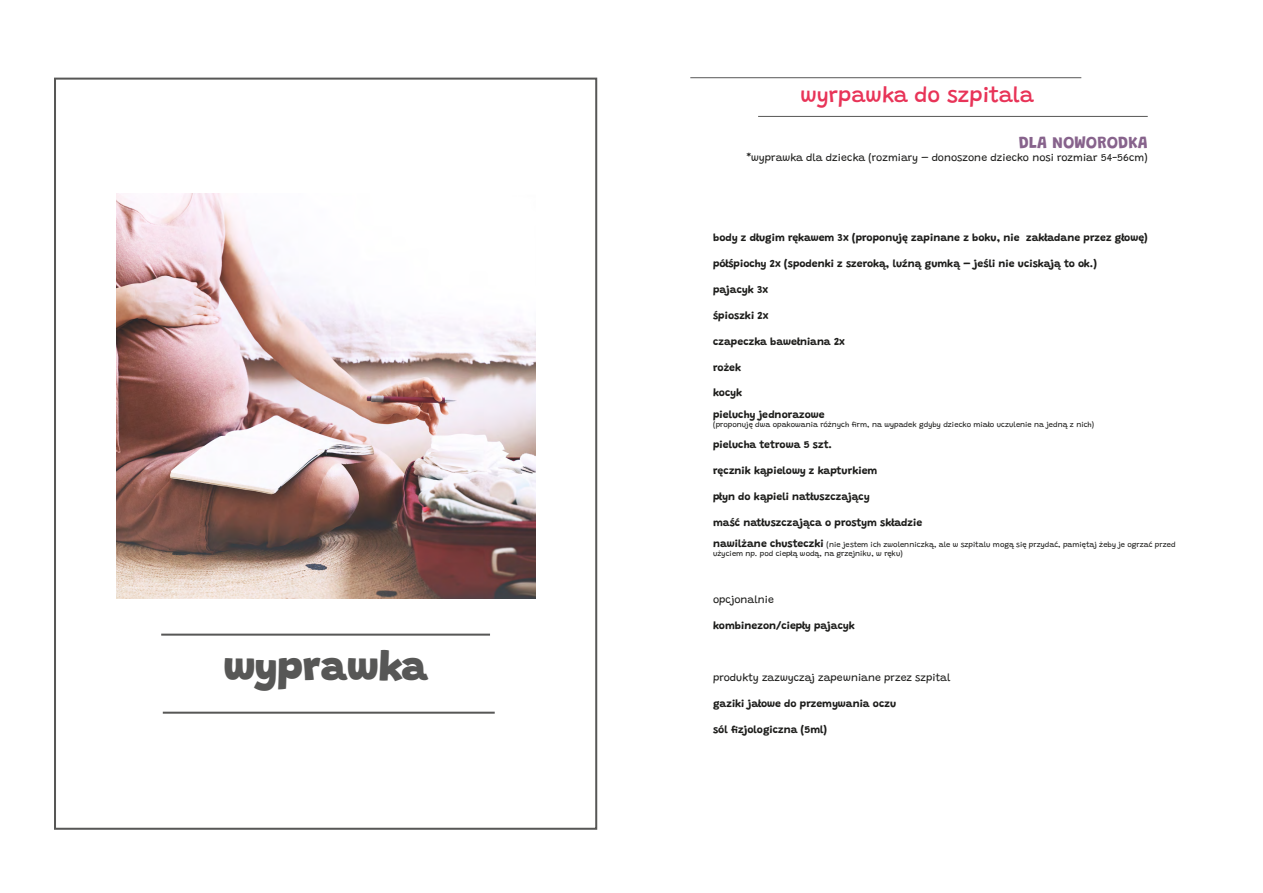
<style>
.page{position:relative;width:1263px;height:893px;background:#fff}
.page>*{position:absolute;margin:0;border:0;box-sizing:border-box;transform-origin:0 0}
.t1{font:900 41.4px "Grandstander";color:#575756}
.t2{font:500 21.75px "Grandstander";color:#e83458}
.t3{font:700 17.1px "Grandstander";color:#87638c}
.t4{font:700 10.5px "Grandstander";color:#1d1d1b}
.t5{font:10.5px "Grandstander";color:#1d1d1b}
.t6{font:7.5px/9.1px "Grandstander";color:#1d1d1b}
.s1{font-weight:700;font-size:10.5px}
</style>
<div class="page">
<div style="left:54px;top:78px;width:543px;height:752px;background:#fff;border:2px solid #575756"></div>
<img style="left:116px;top:194px;width:420px;height:405px">
<hr style="left:163px;top:712px;width:332px;height:2px;background:#575756">
<hr style="left:161px;top:634px;width:329px;height:2px;background:#575756">
<hr style="left:758px;top:116px;width:390px;height:1px;background:#575756">
<hr style="left:690px;top:77px;width:391px;height:1px;background:#575756">
<h1 class="t1" style="left:224px;top:635px;width:206px">wyprawka</h1>
<h2 class="t2" style="left:800px;top:78px;width:235px">wyrpawka do szpitala</h2>
<h3 class="t3" style="left:1019px;top:130px;width:130px">DLA NOWORODKA</h3>
<p class="t5" style="left:746px;top:149px;width:403px">*wyprawka dla dziecka (rozmiary – donoszone dziecko nosi rozmiar 54-56cm)</p>
<p class="t4" style="left:713px;top:230px;width:436px">body z długim rękawem 3x (proponuję zapinane z boku, nie zakładane przez głowę)</p>
<p class="t4" style="left:713px;top:256px;width:385px">półśpiochy 2x (spodenki z szeroką, luźną gumką – jeśli nie uciskają to ok.)</p>
<p class="t4" style="left:713px;top:281px;width:57px">pajacyk 3x</p>
<p class="t4" style="left:713px;top:307px;width:57px">śpioszki 2x</p>
<p class="t4" style="left:713px;top:333px;width:134px">czapeczka bawełniana 2x</p>
<p class="t4" style="left:713px;top:359px;width:30px">rożek</p>
<p class="t4" style="left:713px;top:385px;width:31px">kocyk</p>
<p class="t4" style="left:713px;top:406px;width:113px">pieluchy jednorazowe</p>
<p class="t6" style="left:713px;top:419px;width:383px">(proponuję dwa opakowania różnych firm, na wypadek gdyby dziecko miało uczulenie na jedną z nich)</p>
<p class="t4" style="left:713px;top:437px;width:120px">pielucha tetrowa 5 szt.</p>
<p class="t4" style="left:713px;top:462px;width:166px">ręcznik kąpielowy z kapturkiem</p>
<p class="t4" style="left:713px;top:488px;width:158px">płyn do kąpieli natłuszczający</p>
<p class="t4" style="left:713px;top:514px;width:211px">maść natłuszczająca o prostym składzie</p>
<p class="t6" style="left:713px;top:539px;width:464px"><span class="s1">nawilżane chusteczki</span> (nie jestem ich zwolenniczką, ale w szpitalu mogą się przydać, pamiętaj żeby je ogrzać przed użyciem np. pod ciepłą wodą, na grzejniku, w ręku)</p>
<p class="t5" style="left:713px;top:592px;width:62px">opcjonalnie</p>
<p class="t4" style="left:713px;top:618px;width:143px">kombinezon/ciepły pajacyk</p>
<p class="t5" style="left:713px;top:669px;width:239px">produkty zazwyczaj zapewniane przez szpital</p>
<p class="t4" style="left:713px;top:695px;width:185px">gaziki jałowe do przemywania oczu</p>
<p class="t4" style="left:713px;top:721px;width:115px">sól fizjologiczna (5ml)</p>
</div>
